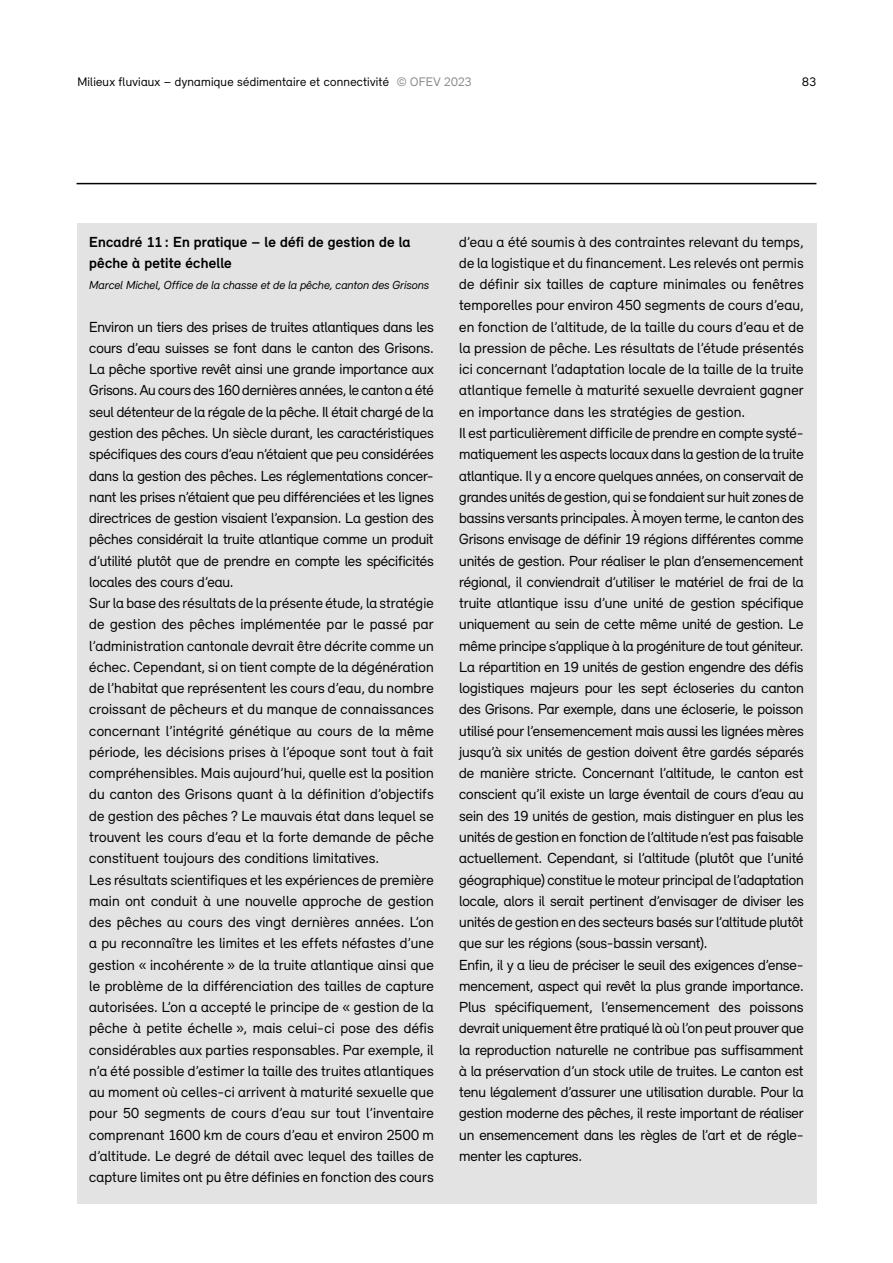
<style>
.page{position:relative;width:893px;height:1263px;background:#fff}
.page>*{position:absolute;margin:0;border:0;box-sizing:border-box;transform-origin:0 0}
._07_Grundtext_o_Abst{font:15px/21.3px "Relevant";color:#000;text-align:justify}
._07_Grundtext{font:15px/21.3px "Relevant";letter-spacing:-.01em;color:#000;text-align:justify}
._07_Untertitel{font:700 15px/21.3px "Relevant";letter-spacing:.01em;color:#000}
.t1{font:12.75px "Relevant";letter-spacing:.015em;color:#000}
._08_Legende_Text{font:italic 12px "Relevant";color:#000}
.s1{color:#878787}
</style>
<div class="page">
<hr style="left:77px;top:183px;width:739px;height:1px;background:#000">
<div style="left:77px;top:223px;width:739px;height:980px;background:#e3e3e3"></div>
<p class="t1" style="left:77px;top:74px;width:396px">Milieux fluviaux – dynamique sédimentaire et connectivité <span class="s1">© OFEV 2023</span></p>
<p class="t1" style="left:802px;top:74px;width:15px">83</p>
<h3 class="_07_Untertitel" style="left:89px;top:231px;width:323px">Encadré 11 : En pratique – le défi de gestion de la pêche à petite échelle</h3>
<p class="_08_Legende_Text" style="left:89px;top:277px;width:341px">Marcel Michel, Office de la chasse et de la pêche, canton des Grisons</p>
<p class="_07_Grundtext_o_Abst" style="left:89px;top:316px;width:346px">Environ un tiers des prises de truites atlantiques dans les cours d’eau suisses se font dans le canton des Grisons.<br>La pêche sportive revêt ainsi une grande importance aux Grisons. Au cours des 160 dernières années, le canton a été seul détenteur de la régale de la pêche. Il était chargé de la gestion des pêches. Un siècle durant, les caractéristiques spécifiques des cours d’eau n’étaient que peu considérées dans la gestion des pêches. Les réglementations concer&shy;nant les prises n’étaient que peu différenciées et les lignes directrices de gestion visaient l’expansion. La gestion des pêches considérait la truite atlantique comme un produit d’utilité plutôt que de prendre en compte les spécificités locales des cours d’eau.</p>
<p class="_07_Grundtext_o_Abst" style="left:89px;top:592px;width:346px">Sur la base des résultats de la présente étude, la stratégie de gestion des pêches implémentée par le passé par l’administration cantonale devrait être décrite comme un échec. Cependant, si on tient compte de la dégénération de l’habitat que représentent les cours d’eau, du nombre croissant de pêcheurs et du manque de connaissances concernant l’intégrité génétique au cours de la même période, les décisions prises à l’époque sont tout à fait compréhensibles. Mais aujourd’hui, quelle est la position du canton des Grisons quant à la définition d’objectifs de gestion des pêches ? Le mauvais état dans lequel se trouvent les cours d’eau et la forte demande de pêche constituent toujours des conditions limitatives.</p>
<p class="_07_Grundtext_o_Abst" style="left:89px;top:868px;width:346px">Les résultats scientifiques et les expériences de première main ont conduit à une nouvelle approche de gestion des pêches au cours des vingt dernières années. L’on a pu reconnaître les limites et les effets néfastes d’une gestion « incohérente » de la truite atlantique ainsi que le problème de la différenciation des tailles de capture autorisées. L’on a accepté le principe de « gestion de la pêche à petite échelle », mais celui-ci pose des défis considérables aux parties responsables. Par exemple, il n’a été possible d’estimer la taille des truites atlantiques au moment où celles-ci arrivent à maturité sexuelle que pour 50 segments de cours d’eau sur tout l’inventaire comprenant 1600 km de cours d’eau et environ 2500 m d’altitude. Le degré de détail avec lequel des tailles de capture limites ont pu être définies en fonction des cours</p>
<p class="_07_Grundtext_o_Abst" style="left:459px;top:231px;width:346px">d’eau a été soumis à des contraintes relevant du temps, de la logistique et du financement. Les relevés ont permis de définir six tailles de capture minimales ou fenêtres temporelles pour environ 450 segments de cours d’eau, en fonction de l’altitude, de la taille du cours d’eau et de la pression de pêche. Les résultats de l’étude présentés ici concernant l’adaptation locale de la taille de la truite atlantique femelle à maturité sexuelle devraient gagner en importance dans les stratégies de gestion.</p>
<p class="_07_Grundtext_o_Abst" style="left:459px;top:422px;width:346px">Il est particulièrement difficile de prendre en compte systé&shy;matiquement les aspects locaux dans la gestion de la truite atlantique. Il y a encore quelques années, on conservait de grandes unités de gestion, qui se fondaient sur huit zones de bassins versants principales. À moyen terme, le canton des Grisons envisage de définir 19 régions différentes comme unités de gestion. Pour réaliser le plan d’ensemencement régional, il conviendrait d’utiliser le matériel de frai de la truite atlantique issu d’une unité de gestion spécifique uniquement au sein de cette même unité de gestion. Le même principe s’applique à la progéniture de tout géniteur.<br>La répartition en 19 unités de gestion engendre des défis logistiques majeurs pour les sept écloseries du canton des Grisons. Par exemple, dans une écloserie, le poisson utilisé pour l’ensemencement mais aussi les lignées mères jusqu’à six unités de gestion doivent être gardés séparés de manière stricte. Concernant l’altitude, le canton est conscient qu’il existe un large éventail de cours d’eau au sein des 19 unités de gestion, mais distinguer en plus les unités de gestion en fonction de l’altitude n’est pas faisable actuellement. Cependant, si l’altitude (plutôt que l’unité géographique) constitue le moteur principal de l’adaptation locale, alors il serait pertinent d’envisager de diviser les unités de gestion en des secteurs basés sur l’altitude plutôt que sur les régions (sous-bassin versant).</p>
<p class="_07_Grundtext" style="left:459px;top:954px;width:346px">Enfin, il y a lieu de préciser le seuil des exigences d’ense&shy;mencement, aspect qui revêt la plus grande importance.<br>Plus spécifiquement, l’ensemencement des poissons devrait uniquement être pratiqué là où l’on peut prouver que la reproduction naturelle ne contribue pas suffisamment à la préservation d’un stock utile de truites. Le canton est tenu légalement d’assurer une utilisation durable. Pour la gestion moderne des pêches, il reste important de réaliser un ensemencement dans les règles de l’art et de régle&shy;menter les captures.</p>
</div>
